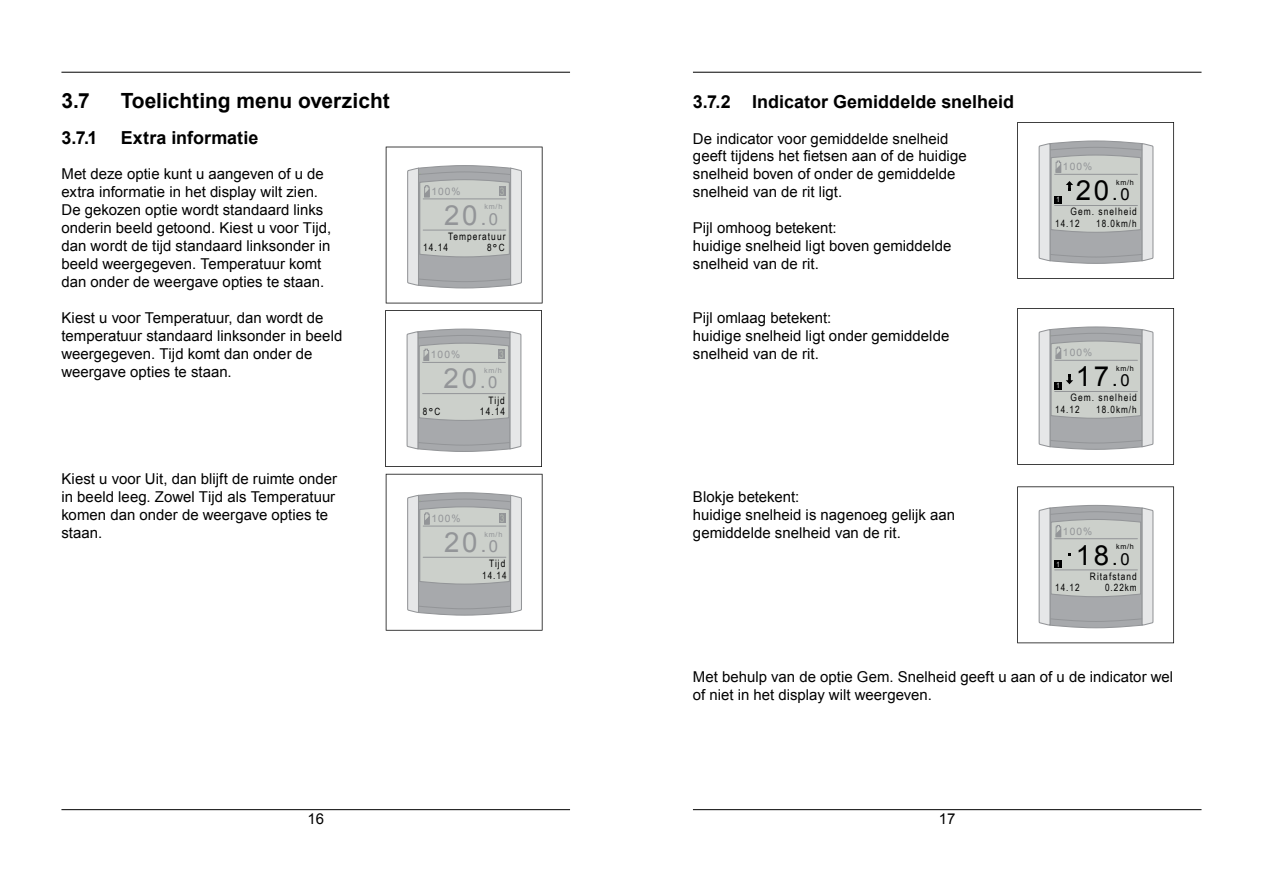
<style>
.page{position:relative;width:1263px;height:893px;background:#fff}
.page>*{position:absolute;margin:0;border:0;box-sizing:border-box;transform-origin:0 0}
.t1{font:27.67px "Arial";color:#939598}
.t2{font:27.67px "Arial";color:#000}
.t3{font:700 20.92px "Arial";color:#000}
.t4{font:700 17.92px "Arial";color:#000}
.t5{font:14.92px/17.9px "Arial";letter-spacing:.005em;color:#000}
.t6{font:10.2px "Arial Narrow";letter-spacing:.1em;color:#000}
.t7{font:10.2px "Arial";letter-spacing:.1em;color:#939598}
.t8{font:10.2px "Arial Narrow";color:#b2b8b0}
.t9{font:9.98px "Arial Narrow";letter-spacing:.1em;color:#000}
.t10{font:7.27px "Arial Narrow";color:#fff}
.t11{font:7.2px "Arial";color:#939598}
.t12{font:7.2px "Arial";color:#000}
.s1{font-size:22.12px}
.s2{font-size:16.58px}
.s3{font-size:12.45px}
</style>
<div class="page">
<hr style="left:61px;top:72px;width:509px;height:1px;background:#000">
<hr style="left:61px;top:809px;width:509px;height:1px;background:#000">
<hr style="left:693px;top:72px;width:508px;height:1px;background:#000">
<hr style="left:693px;top:809px;width:508px;height:1px;background:#000">
<svg style="left:386px;top:147px;width:156px;height:156px"></svg>
<svg style="left:385px;top:310px;width:157px;height:157px"></svg>
<svg style="left:386px;top:474px;width:156px;height:157px"></svg>
<svg style="left:1017px;top:122px;width:157px;height:157px"></svg>
<svg style="left:1017px;top:308px;width:157px;height:157px"></svg>
<svg style="left:1017px;top:486px;width:157px;height:157px"></svg>
<h2 class="t3" style="left:61px;top:86px;width:30px">3.7</h2>
<h2 class="t3" style="left:121px;top:86px;width:270px">Toelichting menu overzicht</h2>
<p class="t4" style="left:61px;top:125px;width:37px">3.7.1</p>
<p class="t4" style="left:121px;top:125px;width:139px">Extra informatie</p>
<p class="t5" style="left:61px;top:165px;width:271px">Met deze optie kunt u aangeven of u de extra informatie in het display wilt zien.<br>De gekozen optie wordt standaard links onderin beeld getoond. Kiest u voor Tijd, dan wordt de tijd standaard linksonder in beeld weergegeven. Temperatuur komt dan onder de weergave opties te staan.</p>
<p class="t5" style="left:61px;top:309px;width:282px">Kiest u voor Temperatuur, dan wordt de temperatuur standaard linksonder in beeld weergegeven. Tijd komt dan onder de weergave opties te staan.</p>
<p class="t5" style="left:61px;top:470px;width:277px">Kiest u voor Uit, dan blijft de ruimte onder in beeld leeg. Zowel Tijd als Temperatuur komen dan onder de weergave opties te staan.</p>
<p class="t7" style="left:431px;top:184px;width:31px">100%</p>
<p class="t8" style="left:500px;top:185px;width:6px">3</p>
<p class="t11" style="left:485px;top:202px;width:19px">km/h</p>
<h1 class="t1" style="left:444px;top:197px;width:55px">20<span class="s1">.</span><span class="s2">0</span></h1>
<p class="t9" style="left:487px;top:242px;width:19px">8<span class="s3">°</span>C</p>
<p class="t6" style="left:448px;top:231px;width:59px">Temperatuur</p>
<p class="t6" style="left:423px;top:242px;width:27px">14.14</p>
<p class="t7" style="left:431px;top:348px;width:31px">100%</p>
<p class="t8" style="left:499px;top:347px;width:6px">3</p>
<p class="t11" style="left:484px;top:366px;width:19px">km/h</p>
<h1 class="t1" style="left:444px;top:360px;width:55px">20<span class="s1">.</span><span class="s2">0</span></h1>
<p class="t9" style="left:423px;top:404px;width:19px">8<span class="s3">°</span>C</p>
<p class="t6" style="left:488px;top:392px;width:18px">Tijd</p>
<p class="t6" style="left:480px;top:404px;width:27px">14.14</p>
<p class="t7" style="left:431px;top:512px;width:31px">100%</p>
<p class="t8" style="left:500px;top:512px;width:6px">3</p>
<p class="t6" style="left:489px;top:558px;width:18px">Tijd</p>
<p class="t11" style="left:485px;top:529px;width:19px">km/h</p>
<h1 class="t1" style="left:444px;top:524px;width:55px">20<span class="s1">.</span><span class="s2">0</span></h1>
<p class="t9" style="left:482px;top:569px;width:26px">14.14</p>
<p class="t4" style="left:693px;top:89px;width:323px">3.7.2 Indicator Gemiddelde snelheid</p>
<p class="t5" style="left:693px;top:129px;width:275px">De indicator voor gemiddelde snelheid geeft tijdens het fietsen aan of de huidige snelheid boven of onder de gemiddelde snelheid van de rit ligt.</p>
<p class="t5" style="left:693px;top:219px;width:260px">Pijl omhoog betekent:<br>huidige snelheid ligt boven gemiddelde snelheid van de rit.</p>
<p class="t5" style="left:693px;top:309px;width:258px">Pijl omlaag betekent:<br>huidige snelheid ligt onder gemiddelde snelheid van de rit.</p>
<p class="t5" style="left:693px;top:488px;width:263px">Blokje betekent:<br>huidige snelheid is nagenoeg gelijk aan gemiddelde snelheid van de rit.</p>
<p class="t7" style="left:1063px;top:160px;width:31px">100%</p>
<p class="t12" style="left:1116px;top:178px;width:19px">km/h</p>
<h1 class="t2" style="left:1076px;top:172px;width:55px">20<span class="s1">.</span><span class="s2">0</span></h1>
<p class="t9" style="left:1096px;top:216px;width:42px">18.0km/h</p>
<p class="t10" style="left:1056px;top:194px;width:5px">1</p>
<p class="t6" style="left:1070px;top:204px;width:68px">Gem. snelheid</p>
<p class="t9" style="left:1055px;top:216px;width:26px">14.12</p>
<p class="t7" style="left:1063px;top:346px;width:31px">100%</p>
<p class="t12" style="left:1116px;top:364px;width:19px">km/h</p>
<h1 class="t2" style="left:1076px;top:358px;width:55px">17<span class="s1">.</span><span class="s2">0</span></h1>
<p class="t9" style="left:1096px;top:402px;width:42px">18.0km/h</p>
<p class="t10" style="left:1056px;top:380px;width:5px">1</p>
<p class="t6" style="left:1070px;top:390px;width:68px">Gem. snelheid</p>
<p class="t9" style="left:1055px;top:402px;width:26px">14.12</p>
<p class="t7" style="left:1063px;top:524px;width:31px">100%</p>
<p class="t12" style="left:1116px;top:542px;width:19px">km/h</p>
<h1 class="t2" style="left:1076px;top:537px;width:55px">18<span class="s1">.</span><span class="s2">0</span></h1>
<p class="t9" style="left:1105px;top:580px;width:33px">0.22km</p>
<p class="t10" style="left:1056px;top:559px;width:5px">1</p>
<p class="t6" style="left:1090px;top:569px;width:48px">Ritafstand</p>
<p class="t9" style="left:1055px;top:580px;width:26px">14.12</p>
<p class="t5" style="left:693px;top:668px;width:482px">Met behulp van de optie Gem. Snelheid geeft u aan of u de indicator wel of niet in het display wilt weergeven.</p>
<p class="t5" style="left:307px;top:809px;width:18px">16</p>
<p class="t5" style="left:939px;top:809px;width:18px">17</p>
</div>
